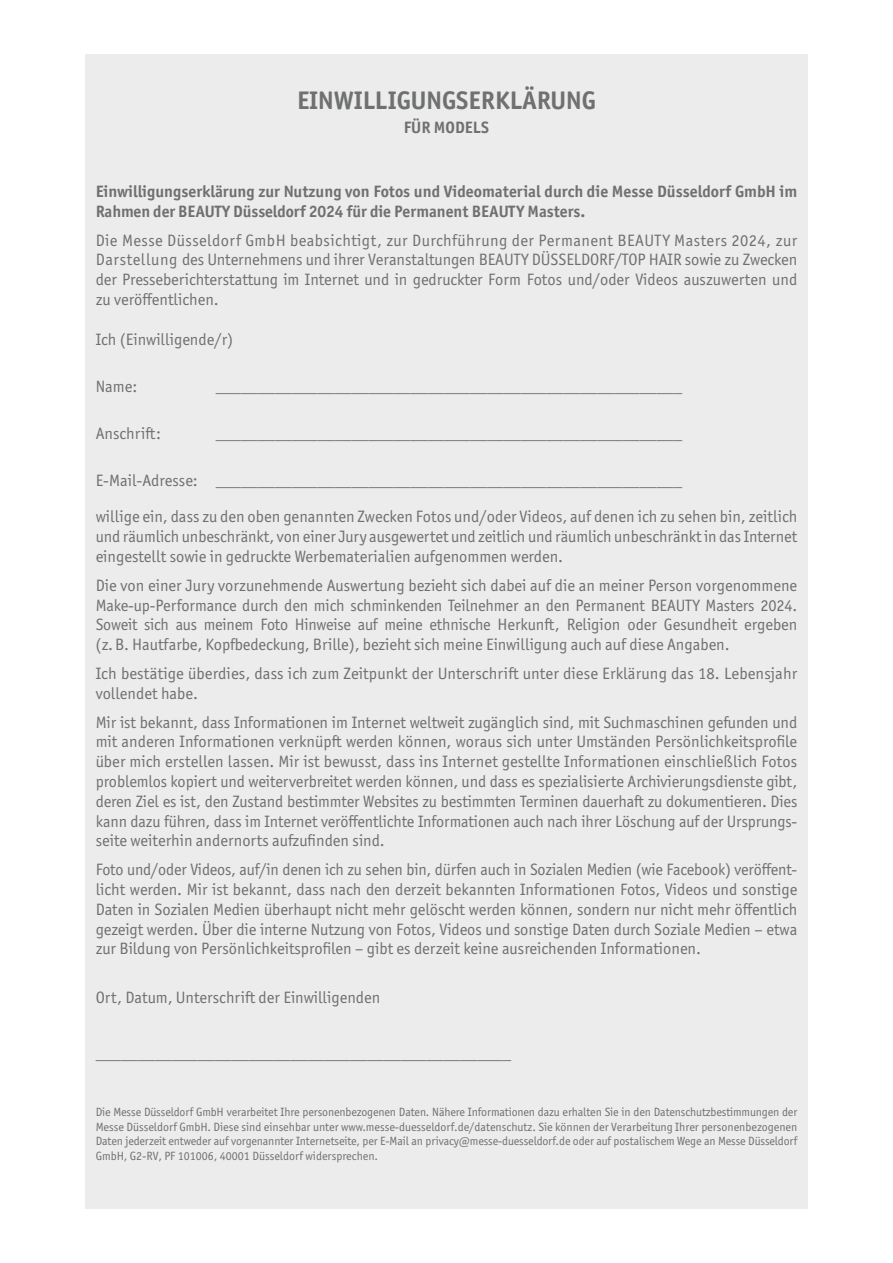
<style>
.page{position:relative;width:893px;height:1263px;background:#fff}
.page>*{position:absolute;margin:0;border:0;box-sizing:border-box;transform-origin:0 0}
.t1{font:700 25.5px "Officina Sans ITC Pro";color:#6f7070}
.t2{font:16.5px/19.8px "Officina Sans ITC Pro";color:#6f7070;text-align:justify}
.t3{font:700 16.5px/19.8px "Officina Sans ITC Pro";color:#6f7070}
.t4{font:12px/14.4px "Officina Sans ITC Pro";color:#6f7070;text-align:justify}
</style>
<div class="page">
<div style="left:85px;top:54px;width:723px;height:1155px;background:#ececec"></div>
<h1 class="t1" style="left:297px;top:85px;width:300px">EINWILLIGUNGSERKLÄRUNG</h1>
<p class="t3" style="left:404px;top:118px;width:87px">FÜR MODELS</p>
<p class="t3" style="left:96px;top:181px;width:703px">Einwilligungserklärung zur Nutzung von Fotos und Videomaterial durch die Messe Düsseldorf GmbH im<br>Rahmen der BEAUTY Düsseldorf 2024 für die Permanent BEAUTY Masters.</p>
<p class="t2" style="left:96px;top:230px;width:703px">Die Messe Düsseldorf GmbH beabsichtigt, zur Durchführung der Permanent BEAUTY Masters 2024, zur Darstellung des Unternehmens und ihrer Veranstaltungen BEAUTY DÜSSELDORF/TOP HAIR sowie zu Zwecken der Presseberichterstattung im Internet und in gedruckter Form Fotos und/oder Videos auszuwerten und zu veröffentlichen.</p>
<p class="t2" style="left:96px;top:329px;width:139px">Ich (Einwilligende/r)</p>
<p class="t2" style="left:96px;top:376px;width:43px">Name:</p>
<p class="t2" style="left:216px;top:376px;width:468px">_______________________________________________________</p>
<p class="t2" style="left:96px;top:423px;width:67px">Anschrift:</p>
<p class="t2" style="left:216px;top:423px;width:468px">_______________________________________________________</p>
<p class="t2" style="left:96px;top:470px;width:588px">E-Mail-Adresse: _______________________________________________________</p>
<p class="t2" style="left:96px;top:507px;width:703px">willige ein, dass zu den oben genannten Zwecken Fotos und/oder Videos, auf denen ich zu sehen bin, zeitlich und räumlich unbeschränkt, von einer Jury ausgewertet und zeitlich und räumlich unbeschränkt in das Internet eingestellt sowie in gedruckte Werbematerialien aufgenommen werden.</p>
<p class="t2" style="left:96px;top:575px;width:703px">Die von einer Jury vorzunehmende Auswertung bezieht sich dabei auf die an meiner Person vorgenommene Make-up-Performance durch den mich schminkenden Teilnehmer an den Permanent BEAUTY Masters 2024.<br>Soweit sich aus meinem Foto Hinweise auf meine ethnische Herkunft, Religion oder Gesundheit ergeben (z.B. Hautfarbe, Kopfbedeckung, Brille), bezieht sich meine Einwilligung auch auf diese Angaben.</p>
<p class="t2" style="left:96px;top:663px;width:703px">Ich bestätige überdies, dass ich zum Zeitpunkt der Unterschrift unter diese Erklärung das 18. Lebensjahr vollendet habe.</p>
<p class="t2" style="left:96px;top:712px;width:703px">Mir ist bekannt, dass Informationen im Internet weltweit zugänglich sind, mit Suchmaschinen gefunden und mit anderen Informationen verknüpft werden können, woraus sich unter Umständen Persönlichkeitsprofile über mich erstellen lassen. Mir ist bewusst, dass ins Internet gestellte Informationen einschließlich Fotos problemlos kopiert und weiterverbreitet werden können, und dass es spezialisierte Archivierungsdienste gibt, deren Ziel es ist, den Zustand bestimmter Websites zu bestimmten Terminen dauerhaft zu dokumentieren. Dies kann dazu führen, dass im Internet veröffentlichte Informationen auch nach ihrer Löschung auf der Ursprungs&shy;seite weiterhin andernorts aufzufinden sind.</p>
<p class="t2" style="left:96px;top:860px;width:703px">Foto und/oder Videos, auf/in denen ich zu sehen bin, dürfen auch in Sozialen Medien (wie Facebook) veröffent&shy;licht werden. Mir ist bekannt, dass nach den derzeit bekannten Informationen Fotos, Videos und sonstige Daten in Sozialen Medien überhaupt nicht mehr gelöscht werden können, sondern nur nicht mehr öffentlich gezeigt werden. Über die interne Nutzung von Fotos, Videos und sonstige Daten durch Soziale Medien – etwa zur Bildung von Persönlichkeitsprofilen – gibt es derzeit keine ausreichenden Informationen.</p>
<p class="t2" style="left:96px;top:987px;width:286px">Ort, Datum, Unterschrift der Einwilligenden</p>
<p class="t2" style="left:96px;top:1043px;width:417px">_________________________________________________</p>
<p class="t4" style="left:96px;top:1105px;width:703px">Die Messe Düsseldorf GmbH verarbeitet Ihre personenbezogenen Daten. Nähere Informationen dazu erhalten Sie in den Datenschutzbestimmungen der Messe Düsseldorf GmbH. Diese sind einsehbar unter www.messe-duesseldorf.de/datenschutz. Sie können der Verarbeitung Ihrer personenbezogenen Daten jederzeit entweder auf vorgenannter Internetseite, per E-Mail an privacy@messe-duesseldorf.de oder auf postalischem Wege an Messe Düsseldorf GmbH, G2-RV, PF 101006, 40001 Düsseldorf widersprechen.</p>
</div>
